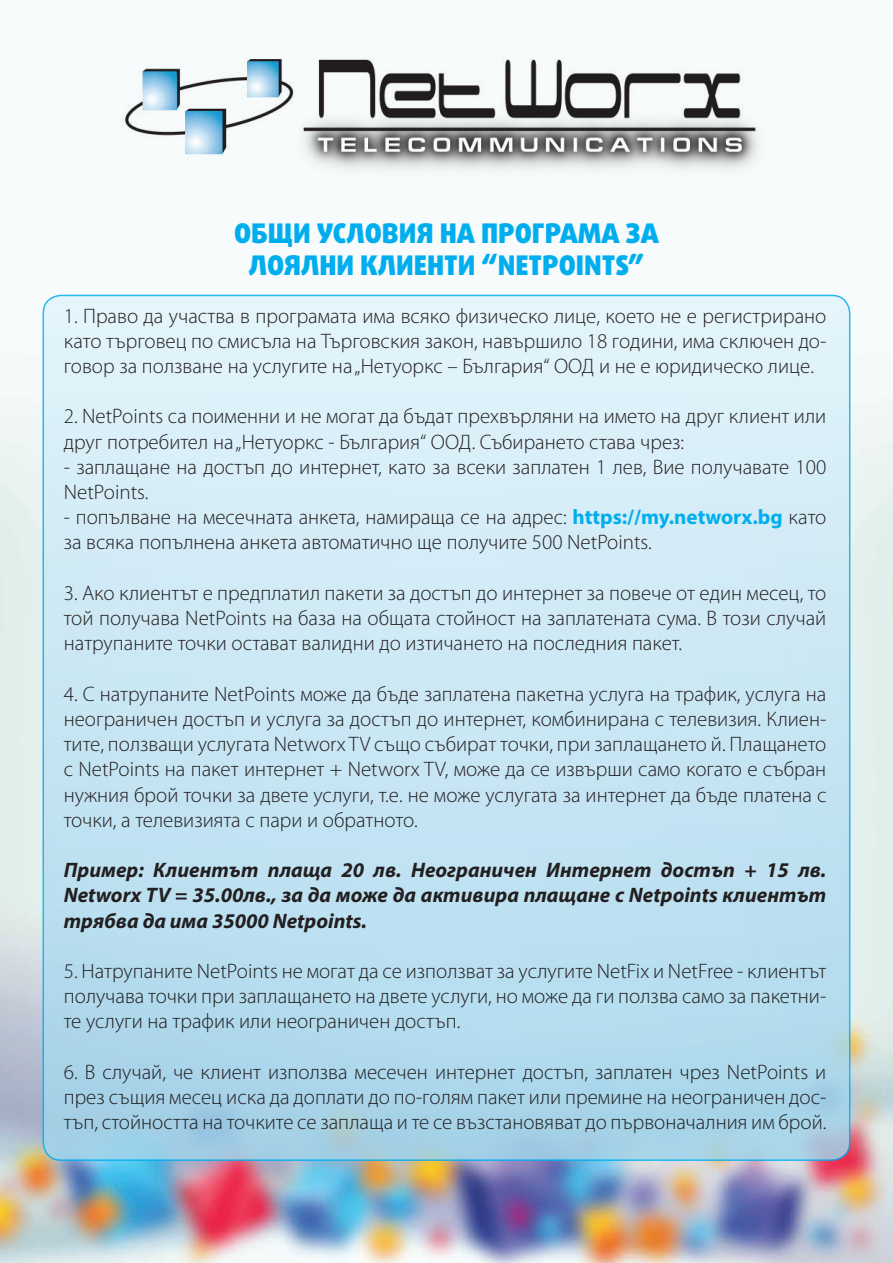
<style>
.page{position:relative;width:893px;height:1263px;background:#fff}
.page>*{position:absolute;margin:0;border:0;box-sizing:border-box;transform-origin:0 0}
.t1{font:900 27px/32.4px "Daxline Pro";color:#00aeef;text-align:center}
.t2{font:300 21px/25.2px "Myriad Pro";color:#231f20;text-align:justify}
.t3{font:italic 700 21px/25.2px "Myriad Pro";color:#231f20;text-align:justify}
.s1{font-weight:700;color:#00aeef}
</style>
<div class="page">
<img style="left:0;top:57px;width:893px;height:1206px">
<div style="left:43px;top:295px;width:807px;height:865px;background:linear-gradient(to bottom,#e6f6fc,#a8d4e9);border-radius:18px"></div>
<p class="t1" style="left:234px;top:217px;width:426px">ОБЩИ УСЛОВИЯ НА ПРОГРАМА ЗА<br>ЛОЯЛНИ КЛИЕНТИ “NETPOINTS”</p>
<p class="t2" style="left:64px;top:303px;width:764px">1. Право да участва в програмата има всяко физическо лице, което не е регистрирано като търговец по смисъла на Търговския закон, навършило 18 години, има сключен до&shy;говор за ползване на услугите на „Нетуоркс – България“ ООД и не е юридическо лице.</p>
<p class="t2" style="left:64px;top:404px;width:764px">2. NetPoints са поименни и не могат да бъдат прехвърляни на името на друг клиент или друг потребител на „Нетуоркс - България“ ООД. Събирането става чрез:</p>
<p class="t2" style="left:64px;top:455px;width:764px">- заплащане на достъп до интернет, като за всеки заплатен 1 лев, Вие получавате 100<br>NetPoints.</p>
<p class="t2" style="left:64px;top:505px;width:764px">- попълване на месечната анкета, намираща се на адрес: <span class="s1">https://my.networx.bg</span> като за всяка попълнена анкета автоматично ще получите 500 NetPoints.</p>
<p class="t2" style="left:64px;top:581px;width:764px">3. Ако клиентът е предплатил пакети за достъп до интернет за повече от един месец, то той получава NetPoints на база на общата стойност на заплатената сума. В този случай натрупаните точки остават валидни до изтичането на последния пакет.</p>
<p class="t2" style="left:64px;top:681px;width:764px">4. С натрупаните NetPoints може да бъде заплатена пакетна услуга на трафик, услуга на неограничен достъп и услуга за достъп до интернет, комбинирана с телевизия. Клиен&shy;тите, ползващи услугата Networx TV също събират точки, при заплащането й. Плащането с NetPoints на пакет интернет + Networx TV, може да се извърши само когато е събран нужния брой точки за двете услуги, т.е. не може услугата за интернет да бъде платена с точки, а телевизията с пари и обратното.</p>
<p class="t3" style="left:64px;top:857px;width:764px">Пример: Клиентът плаща 20 лв. Неограничен Интернет достъп + 15 лв.<br>Networx TV = 35.00лв., за да може да активира плащане с Netpoints клиентът трябва да има 35000 Netpoints.</p>
<p class="t2" style="left:64px;top:959px;width:764px">5. Натрупаните NetPoints не могат да се използват за услугите NetFix и NetFree - клиентът получава точки при заплащането на двете услуги, но може да ги ползва само за пакетни&shy;те услуги на трафик или неограничен достъп.</p>
<p class="t2" style="left:64px;top:1059px;width:764px">6. В случай, че клиент използва месечен интернет достъп, заплатен чрез NetPoints и през същия месец иска да доплати до по-голям пакет или премине на неограничен дос&shy;тъп, стойността на точките се заплаща и те се възстановяват до първоначалния им брой.</p>
</div>
